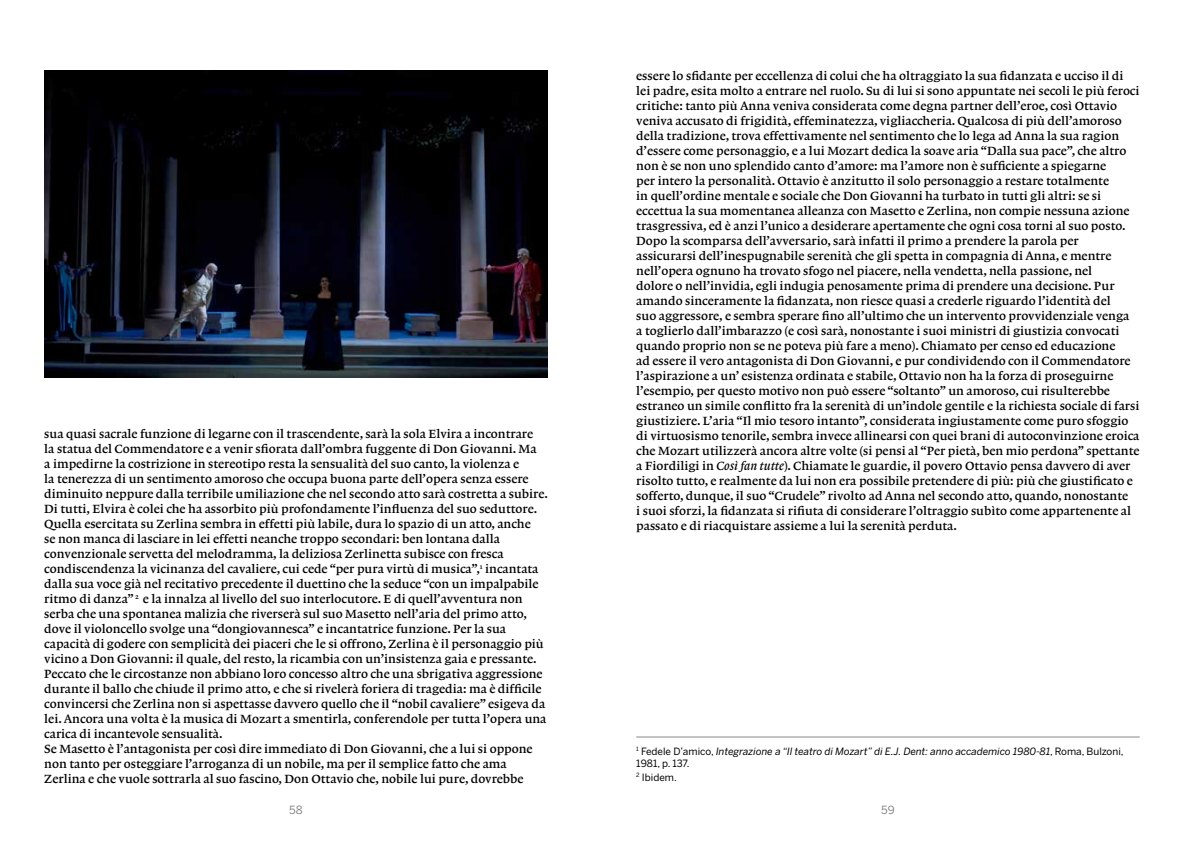
<style>
.page{position:relative;width:1184px;height:851px;background:#fff}
.page>*{position:absolute;margin:0;border:0;box-sizing:border-box;transform-origin:0 0}
.t1{font:12.5px/15px "Lexicon No 1 Roman B";color:#000}
.t2{font:11.25px "Benton Sans";color:#878787}
.t3{font:italic 10px/12px "Benton Sans";color:#000}
.t4{font:10px "Benton Sans";color:#000}
.s1{font-family:"Lexicon No 1 Italic B"}
.s2{font-style:normal}
</style>
<div class="page">
<hr style="left:636px;top:736px;width:503px;height:1px;background:#878787">
<img style="left:44px;top:71px;width:503px;height:306px">
<p class="t1" style="left:44px;top:426px;width:505px">sua quasi sacrale funzione di legarne con il trascendente, sarà la sola Elvira a incontrare<br>la statua del Commendatore e a venir sfiorata dall’ombra fuggente di Don Giovanni. Ma<br>a impedirne la costrizione in stereotipo resta la sensualità del suo canto, la violenza e<br>la tenerezza di un sentimento amoroso che occupa buona parte dell’opera senza essere diminuito neppure dalla terribile umiliazione che nel secondo atto sarà costretta a subire.<br>Di tutti, Elvira è colei che ha assorbito più profondamente l’influenza del suo seduttore.<br>Quella esercitata su Zerlina sembra in effetti più labile, dura lo spazio di un atto, anche<br>se non manca di lasciare in lei effetti neanche troppo secondari: ben lontana dalla convenzionale servetta del melodramma, la deliziosa Zerlinetta subisce con fresca condiscendenza la vicinanza del cavaliere, cui cede “per pura virtù di musica”,<sup>1</sup> incantata dalla sua voce già nel recitativo precedente il duettino che la seduce “con un impalpabile ritmo di danza” <sup>2</sup> e la innalza al livello del suo interlocutore. E di quell’avventura non serba che una spontanea malizia che riverserà sul suo Masetto nell’aria del primo atto, dove il violoncello svolge una “dongiovannesca” e incantatrice funzione. Per la sua capacità di godere con semplicità dei piaceri che le si offrono, Zerlina è il personaggio più vicino a Don Giovanni: il quale, del resto, la ricambia con un’insistenza gaia e pressante.<br>Peccato che le circostanze non abbiano loro concesso altro che una sbrigativa aggressione durante il ballo che chiude il primo atto, e che si rivelerà foriera di tragedia: ma è difficile convincersi che Zerlina non si aspettasse davvero quello che il “nobil cavaliere” esigeva da lei. Ancora una volta è la musica di Mozart a smentirla, conferendole per tutta l’opera una carica di incantevole sensualità.<br>Se Masetto è l’antagonista per così dire immediato di Don Giovanni, che a lui si oppone non tanto per osteggiare l’arroganza di un nobile, ma per il semplice fatto che ama Zerlina e che vuole sottrarla al suo fascino, Don Ottavio che, nobile lui pure, dovrebbe</p>
<p class="t1" style="left:636px;top:68px;width:504px">essere lo sfidante per eccellenza di colui che ha oltraggiato la sua fidanzata e ucciso il di lei padre, esita molto a entrare nel ruolo. Su di lui si sono appuntate nei secoli le più feroci critiche: tanto più Anna veniva considerata come degna partner dell’eroe, così Ottavio veniva accusato di frigidità, effeminatezza, vigliaccheria. Qualcosa di più dell’amoroso della tradizione, trova effettivamente nel sentimento che lo lega ad Anna la sua ragion d’essere come personaggio, e a lui Mozart dedica la soave aria “Dalla sua pace”, che altro non è se non uno splendido canto d’amore: ma l’amore non è sufficiente a spiegarne<br>per intero la personalità. Ottavio è anzitutto il solo personaggio a restare totalmente<br>in quell’ordine mentale e sociale che Don Giovanni ha turbato in tutti gli altri: se si eccettua la sua momentanea alleanza con Masetto e Zerlina, non compie nessuna azione trasgressiva, ed è anzi l’unico a desiderare apertamente che ogni cosa torni al suo posto.<br>Dopo la scomparsa dell’avversario, sarà infatti il primo a prendere la parola per assicurarsi dell’inespugnabile serenità che gli spetta in compagnia di Anna, e mentre nell’opera ognuno ha trovato sfogo nel piacere, nella vendetta, nella passione, nel<br>dolore o nell’invidia, egli indugia penosamente prima di prendere una decisione. Pur amando sinceramente la fidanzata, non riesce quasi a crederle riguardo l’identità del<br>suo aggressore, e sembra sperare fino all’ultimo che un intervento provvidenziale venga<br>a toglierlo dall’imbarazzo (e così sarà, nonostante i suoi ministri di giustizia convocati quando proprio non se ne poteva più fare a meno). Chiamato per censo ed educazione<br>ad essere il vero antagonista di Don Giovanni, e pur condividendo con il Commendatore l’aspirazione a un’ esistenza ordinata e stabile, Ottavio non ha la forza di proseguirne l’esempio, per questo motivo non può essere “soltanto” un amoroso, cui risulterebbe estraneo un simile conflitto fra la serenità di un’indole gentile e la richiesta sociale di farsi giustiziere. L’aria “Il mio tesoro intanto”, considerata ingiustamente come puro sfoggio di virtuosismo tenorile, sembra invece allinearsi con quei brani di autoconvinzione eroica che Mozart utilizzerà ancora altre volte (si pensi al “Per pietà, ben mio perdona” spettante a Fiordiligi in <span class="s1">Così fan tutte</span>). Chiamate le guardie, il povero Ottavio pensa davvero di aver risolto tutto, e realmente da lui non era possibile pretendere di più: più che giustificato e sofferto, dunque, il suo “Crudele” rivolto ad Anna nel secondo atto, quando, nonostante<br>i suoi sforzi, la fidanzata si rifiuta di considerare l’oltraggio subìto come appartenente al passato e di riacquistare assieme a lui la serenità perduta.</p>
<p class="t3" style="left:636px;top:745px;width:489px"><sup>1</sup> <span class="s2">Fedele D’amico,</span> Integrazione a “Il teatro di Mozart” di E.J. Dent: anno accademico 1980-81<span class="s2">, Roma, Bulzoni,<br>1981, p. 137.</span></p>
<p class="t4" style="left:636px;top:770px;width:42px"><sup>2</sup> Ibidem.</p>
<p class="t2" style="left:289px;top:803px;width:15px">58</p>
<p class="t2" style="left:881px;top:803px;width:15px">59</p>
</div>
